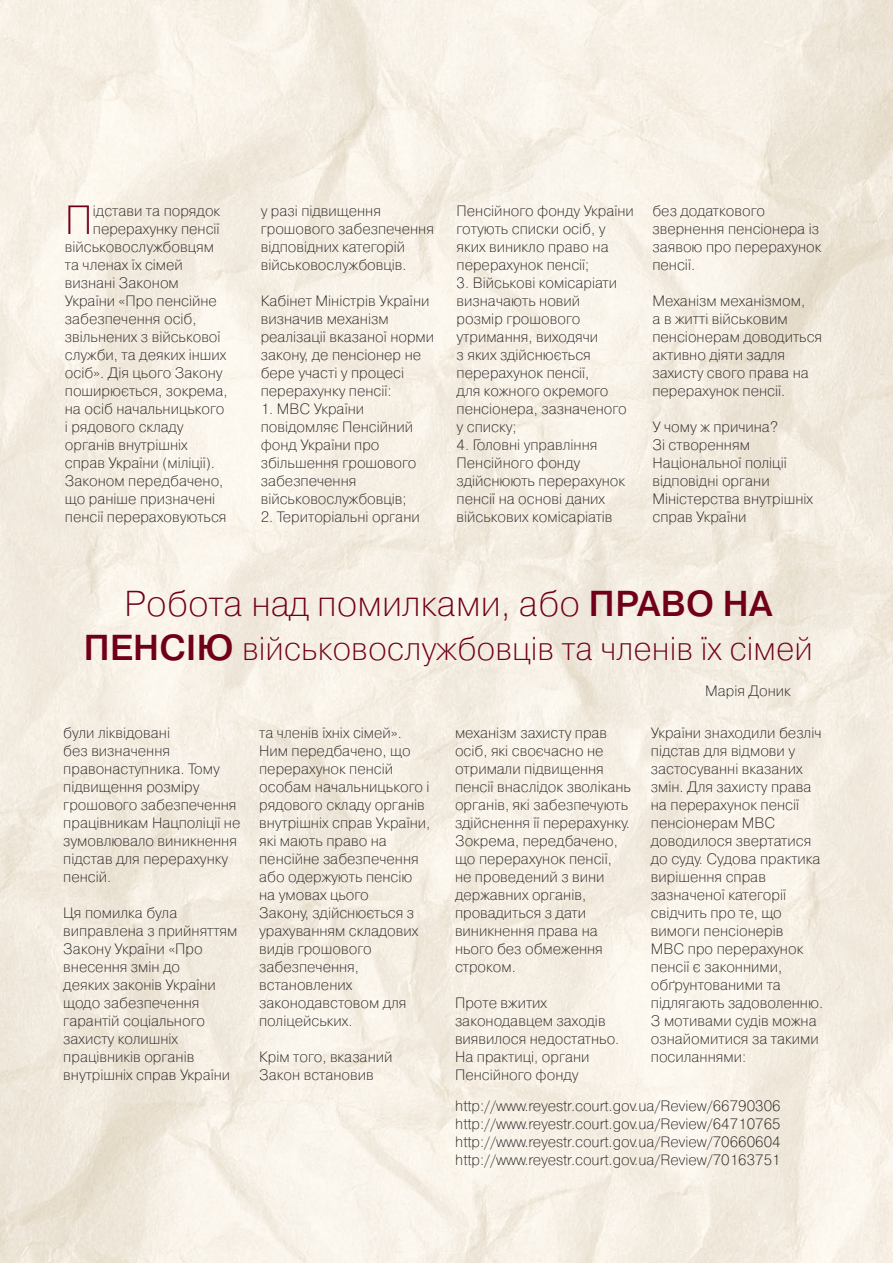
<style>
.page{position:relative;width:893px;height:1263px;background:#fff}
.page>*{position:absolute;margin:0;border:0;box-sizing:border-box;transform-origin:0 0}
.t1{font:40.65px "Pragmatica Light C";color:#700019}
.t2{font:36px "Pragmatica Light C";color:#700019}
.t3{font:700 36px "Pragmatica Light C";color:#700019}
.t4{font:33px "Pragmatica Light C";color:#700019}
.t5{font:15px/18px "Pragmatica Light C";color:#231f20}
.s1{font-weight:700}
.s2{font-weight:700;font-size:36px}
</style>
<div class="page">
<h1 class="t1" style="left:65px;top:197px;width:22px">П</h1>
<p class="t5" style="left:93px;top:202px;width:129px">ідстави та порядок</p>
<p class="t5" style="left:93px;top:220px;width:128px">перерахунку пенсії</p>
<p class="t5" style="left:65px;top:238px;width:151px">військовослужбовцям</p>
<p class="t5" style="left:65px;top:256px;width:120px">та членах їх сімей</p>
<p class="t5" style="left:65px;top:274px;width:115px">визнані Законом</p>
<p class="t5" style="left:65px;top:292px;width:154px">України «П ро пенсійне</p>
<p class="t5" style="left:65px;top:310px;width:133px">забезпечення осіб,</p>
<p class="t5" style="left:65px;top:328px;width:157px">звільнених з військової</p>
<p class="t5" style="left:65px;top:346px;width:163px">служби, та деяких інших</p>
<p class="t5" style="left:65px;top:364px;width:159px">осіб». Дія цього Закону</p>
<p class="t5" style="left:65px;top:382px;width:164px">поширюється, зокрема,</p>
<p class="t5" style="left:65px;top:400px;width:161px">на осіб начальницького</p>
<p class="t5" style="left:65px;top:418px;width:120px">і рядового складу</p>
<p class="t5" style="left:65px;top:436px;width:124px">органів внутрішніх</p>
<p class="t5" style="left:65px;top:454px;width:152px">справ України (міліції).</p>
<p class="t5" style="left:65px;top:472px;width:160px">Законом передбачено,</p>
<p class="t5" style="left:65px;top:490px;width:152px">що раніше призначені</p>
<p class="t5" style="left:65px;top:508px;width:163px">пенсії перераховуються</p>
<p class="t5" style="left:261px;top:202px;width:175px">у разі підвищення грошового забезпечення відповідних категорій військовослужбовців.</p>
<p class="t5" style="left:261px;top:292px;width:175px">Кабінет М іністрів України визначив механізм реалізації вказаної норми закону, де пенсіонер не бере участі у процесі перерахунку пенсії:</p>
<p class="t5" style="left:261px;top:400px;width:157px">1. М ВС України повідомляє Пенсійний фонд України про збільшення грошового забезпечення військовослужбовців;</p>
<p class="t5" style="left:261px;top:508px;width:161px">2. Територіальні органи</p>
<p class="t5" style="left:457px;top:202px;width:179px">Пенсійного фонду України готують списки осіб, у яких виникло право на перерахунок пенсії;</p>
<p class="t5" style="left:457px;top:274px;width:172px">3. Військові комісаріати визначають новий розмір грошового утримання, виходячи<br>з яких здійснюється перерахунок пенсії,<br>для кожного окремого пенсіонера, зазначеного у списку;</p>
<p class="t5" style="left:457px;top:436px;width:170px">4. Головні управління<br>Пенсійного фонду здійснюють перерахунок пенсії на основі даних військових комісаріатів</p>
<p class="t5" style="left:652px;top:202px;width:171px">без додаткового звернення пенсіонера із заявою про перерахунок пенсії.</p>
<p class="t5" style="left:652px;top:292px;width:171px">Механізм механізмом,<br>а в житті військовим пенсіонерам доводиться активно діяти задля захисту свого права на перерахунок пенсії.</p>
<p class="t5" style="left:652px;top:418px;width:162px">У чому ж причина?<br>Зі створенням<br>Національної поліції відповідні органи<br>М іністерства внутрішніх справ України</p>
<h2 class="t2" style="left:124px;top:584px;width:650px">Робота над помилками, або <span class="s1">п раво на</span></h2>
<h2 class="t3" style="left:83px;top:627px;width:25px">пен</h2>
<h3 class="t4" style="left:160px;top:630px;width:655px"><span class="s2">сі ю</span> військовослужбовців та членів їх сімей</h3>
<p class="t5" style="left:63px;top:724px;width:179px">були ліквідовані<br>без визначення правонаступника. Тому підвищення розміру грошового забезпечення працівникам Нацполіції не зумовлювало виникнення підстав для перерахунку пенсій.</p>
<p class="t5" style="left:63px;top:904px;width:176px">Ця помилка була виправлена з прийняттям<br>Закону України «П ро внесення змін до<br>деяких законів України щодо забезпечення гарантій соціального захисту колишніх працівників органів внутрішніх справ України</p>
<p class="t5" style="left:259px;top:724px;width:173px">та членів їхніх сімей».<br>Ним передбачено, що перерахунок пенсій особам начальницького і рядового складу органів внутрішніх справ України, які мають право на пенсійне забезпечення або одержують пенсію на умовах цього<br>Закону, здійснюється з урахуванням складових видів грошового забезпечення, встановлених законодавстовом для поліцейських.</p>
<p class="t5" style="left:259px;top:1048px;width:135px">Крім того, вказаний<br>Закон встановив</p>
<p class="t5" style="left:455px;top:724px;width:177px">механізм захисту прав осіб, які своєчасно не отримали підвищення пенсії внаслідок зволікань органів, які забезпечують здійснення її перерахунку.<br>Зокрема, передбачено, що перерахунок пенсії, не проведений з вини державних органів, провадиться з дати виникнення права на нього без обмеження строком.</p>
<p class="t5" style="left:455px;top:994px;width:166px">П роте вжитих законодавцем заходів виявилося недостатньо.<br>На практиці, органи<br>Пенсійного фонду</p>
<p class="t5" style="left:705px;top:682px;width:87px">Марія Доник</p>
<p class="t5" style="left:651px;top:724px;width:174px">України знаходили безліч підстав для відмови у застосуванні вказаних змін. Для захисту права на перерахунок пенсії пенсіонерам М ВС доводилося звертатися до суду. Судова практика вирішення справ зазначеної категорії свідчить про те, що вимоги пенсіонерів<br>М ВС про перерахунок пенсії є законними, обґрунтованими та підлягають задоволенню.<br>З мотивами судів можна ознайомитися за такими посиланнями:</p>
<p class="t5" style="left:455px;top:1097px;width:327px;text-align:justify">http://www.reyestr.court.gov.ua/Review/66790306 http://www.reyestr.court.gov.ua/Review/64710765 http://www.reyestr.court.gov.ua/Review/70660604 http://www.reyestr.court.gov.ua/Review/70163751</p>
</div>
